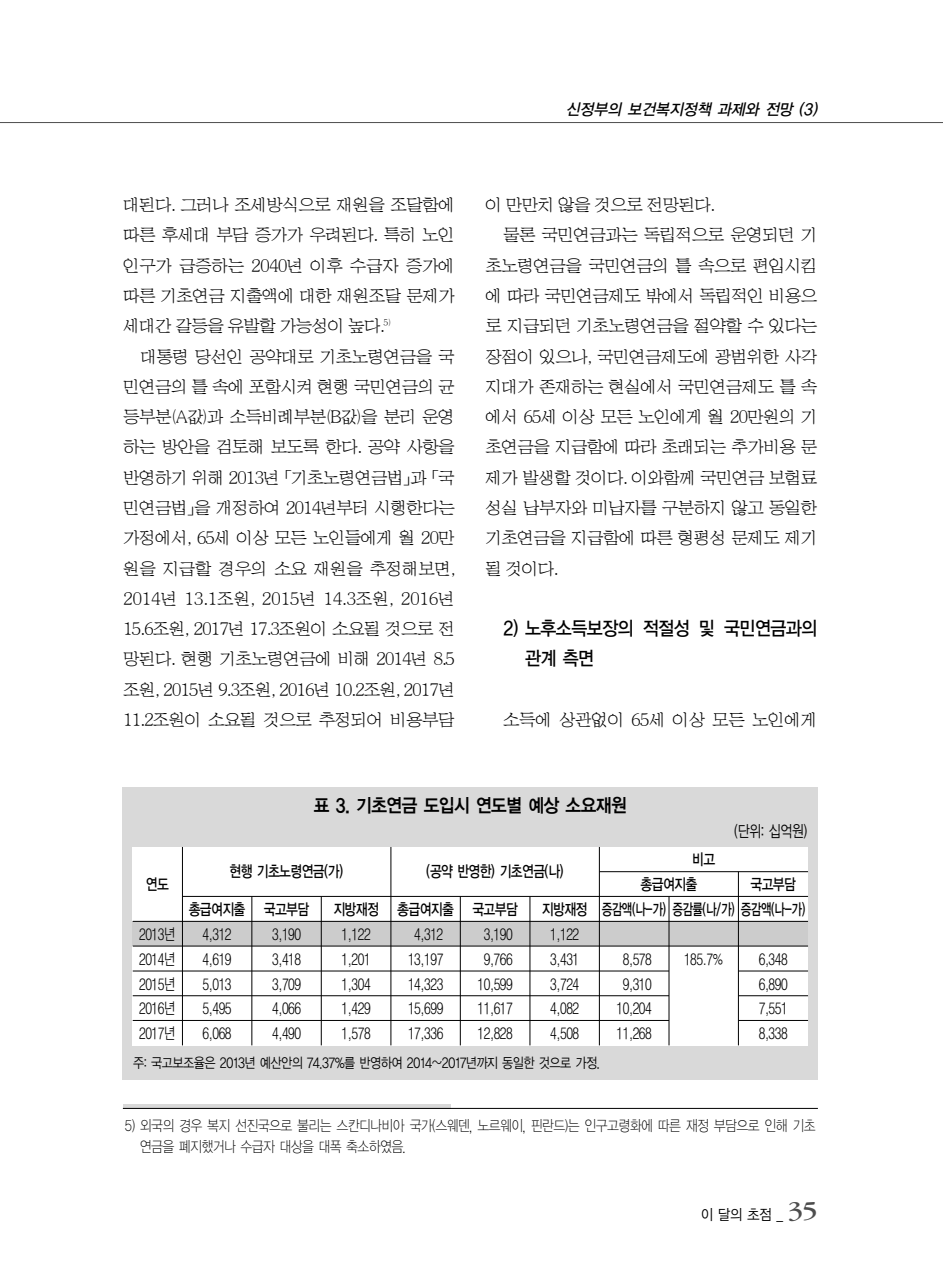
<style>
.page{position:relative;width:943px;height:1287px;background:#fff}
.page>*{position:absolute;margin:0;border:0;box-sizing:border-box;transform-origin:0 0}
.t1{font:19.25px/30.3px "YGO13";letter-spacing:-.11em;color:#000;scale:.9 1}
.t2{font:18.9px "YGO14";letter-spacing:-.105em;color:#000;scale:.9 1}
.t3{font:17.5px/30.3px "HY Sin Mun Myeong Jo";letter-spacing:-.085em;color:#000;text-align:justify}
.t4{font:16.1px "YGO12";color:#000;scale:.8 1}
.t5{font:500 15.75px/24.8px "HY Go Thic";letter-spacing:-.09em;color:#000;text-align:justify;scale:.8 1}
.t6{font:15.75px/24.8px "YGO13";letter-spacing:-.11em;color:#000;scale:.8 1}
.t7{font:italic 15.75px "YGO13";color:#000;scale:.95 1}
.t8{font:14.88px/21px "YGO11";letter-spacing:-.105em;color:#000;scale:.85 1}
.t9{font:14.88px "YGO12";color:#000;scale:.9 1}
.t10{font:14px "YGO12";letter-spacing:-.105em;color:#000;scale:.85 1}
.s1{font-family:"Garamand SW";font-size:26.25px;color:#4d4d4d}
</style>
<div class="page">
<div style="left:123px;top:787px;width:694px;height:293px;background:#d9d9d9"></div>
<div style="left:133px;top:847px;width:674px;height:198px;background:#fff"></div>
<div style="left:133px;top:921px;width:674px;height:25px;background:#ccc"></div>
<hr style="left:0;top:122px;width:942px;height:1px;background:#4d4d4d">
<div style="left:123px;top:1103px;width:327px;height:5px;background:#d9d9d9"></div>
<hr style="left:123px;top:1108px;width:694px;height:1px;background:#000">
<hr style="left:133px;top:921px;width:674px;height:1px;background:#000">
<hr style="left:182px;top:896px;width:625px;height:1px;background:#000">
<hr style="left:599px;top:871px;width:208px;height:1px;background:#000">
<hr style="left:133px;top:946px;width:674px;height:1px;background:#000">
<hr style="left:738px;top:971px;width:69px;height:1px;background:#000">
<hr style="left:133px;top:971px;width:535px;height:1px;background:#000">
<hr style="left:738px;top:995px;width:69px;height:1px;background:#000">
<hr style="left:133px;top:995px;width:535px;height:1px;background:#000">
<hr style="left:738px;top:1020px;width:69px;height:1px;background:#000">
<hr style="left:133px;top:1020px;width:535px;height:1px;background:#000">
<hr style="left:182px;top:847px;width:1px;height:198px;background:#000">
<hr style="left:251px;top:896px;width:1px;height:149px;background:#000">
<hr style="left:321px;top:896px;width:1px;height:149px;background:#000">
<hr style="left:460px;top:896px;width:1px;height:149px;background:#000">
<hr style="left:529px;top:896px;width:1px;height:149px;background:#000">
<hr style="left:668px;top:896px;width:1px;height:149px;background:#000">
<hr style="left:737px;top:872px;width:1px;height:173px;background:#000">
<hr style="left:390px;top:847px;width:1px;height:198px;background:#000">
<hr style="left:598px;top:847px;width:1px;height:198px;background:#000">
<p class="t7" style="left:565px;top:103px;width:270px">신정부의 보건복지정책 과제와 전망 (3)</p>
<p class="t3" style="left:123px;top:191px;width:334px">대된다. 그러나 조세방식으로 재원을 조달함에 따른 후세대 부담 증가가 우려된다. 특히 노인 인구가 급증하는 2040년 이후 수급자 증가에 따른 기초연금 지출액에 대한 재원조달 문제가 세대간 갈등을 유발할 가능성이 높다.<sup>5)</sup></p>
<p class="t3" style="left:123px;top:342px;width:334px;text-indent:17px">대통령 당선인 공약대로 기초노령연금을 국 민연금의 틀 속에 포함시켜 현행 국민연금의 균 등부분(A값)과 소득비례부분(B값)을 분리 운영 하는 방안을 검토해 보도록 한다. 공약 사항을 반영하기 위해 2013년「기초노령연금법」과「국 민연금법」을 개정하여 2014년부터 시행한다는 가정에서, 65세 이상 모든 노인들에게 월 20만 원을 지급할 경우의 소요 재원을 추정해보면, 2014년 13.1조원, 2015년 14.3조원, 2016년 15.6조원, 2017년 17.3조원이 소요될 것으로 전 망된다. 현행 기초노령연금에 비해 2014년 8.5 조원, 2015년 9.3조원, 2016년 10.2조원, 2017년 11.2조원이 소요될 것으로 추정되어 비용부담</p>
<p class="t3" style="left:485px;top:191px;width:231px">이 만만치 않을 것으로 전망된다.</p>
<p class="t3" style="left:502px;top:221px;width:317px">물론 국민연금과는 독립적으로 운영되던 기</p>
<p class="t3" style="left:485px;top:251px;width:334px">초노령연금을 국민연금의 틀 속으로 편입시킴</p>
<p class="t3" style="left:485px;top:282px;width:334px">에 따라 국민연금제도 밖에서 독립적인 비용으</p>
<p class="t3" style="left:485px;top:312px;width:334px">로 지급되던 기초노령연금을 절약할 수 있다는</p>
<p class="t3" style="left:485px;top:342px;width:334px">장점이 있으나, 국민연금제도에 광범위한 사각</p>
<p class="t3" style="left:485px;top:372px;width:334px">지대가 존재하는 현실에서 국민연금제도 틀 속</p>
<p class="t3" style="left:485px;top:403px;width:334px">에서 65세 이상 모든 노인에게 월 20만원의 기</p>
<p class="t3" style="left:485px;top:433px;width:334px">초연금을 지급함에 따라 초래되는 추가비용 문</p>
<p class="t3" style="left:485px;top:463px;width:334px">제가 발생할 것이다. 이와함께 국민연금 보험료</p>
<p class="t3" style="left:485px;top:494px;width:334px">성실 납부자와 미납자를 구분하지 않고 동일한</p>
<p class="t3" style="left:485px;top:524px;width:334px">기초연금을 지급함에 따른 형평성 문제도 제기</p>
<p class="t3" style="left:485px;top:554px;width:75px">될 것이다.</p>
<p class="t1" style="left:524px;top:614px;width:327px;text-indent:-22px">2) 노후소득보장의 적절성 및 국민연금과의 관계 측면</p>
<p class="t3" style="left:502px;top:705px;width:316px">소득에 상관없이 65세 이상 모든 노인에게</p>
<p class="t2" style="left:313px;top:796px;width:350px">표 3. 기초연금 도입시 연도별 예상 소요재원</p>
<p class="t4" style="left:733px;top:823px;width:94px">(단위: 십억원)</p>
<p class="t6" style="left:640px;top:848px;width:96px;text-indent:52px">비고 총급여지출</p>
<p class="t6" style="left:229px;top:860px;width:144px">현행 기초노령연금(가)</p>
<p class="t6" style="left:188px;top:897px;width:153px">총급여지출 국고부담</p>
<p class="t6" style="left:333px;top:897px;width:233px">지방재정 총급여지출 국고부담</p>
<p class="t6" style="left:541px;top:897px;width:331px">지방재정 증감액(나-가) 증감률(나/가) 증감액(나-가)</p>
<p class="t6" style="left:425px;top:860px;width:174px">(공약 반영한) 기초연금(나)</p>
<p class="t6" style="left:749px;top:872px;width:59px">국고부담</p>
<p class="t6" style="left:146px;top:872px;width:31px">연도</p>
<p class="t5" style="left:139px;top:923px;width:48px">2013년 2014년 2015년 2016년 2017년</p>
<p class="t5" style="left:202px;top:923px;width:39px">4,312<br>4,619<br>5,013<br>5,495<br>6,068</p>
<p class="t5" style="left:272px;top:923px;width:39px">3,190<br>3,418<br>3,709<br>4,066<br>4,490</p>
<p class="t5" style="left:341px;top:923px;width:39px">1,122<br>1,201<br>1,304<br>1,429<br>1,578</p>
<p class="t5" style="left:407px;top:923px;width:46px;text-align:center">4,312<br>13,197<br>14,323<br>15,699<br>17,336</p>
<p class="t5" style="left:477px;top:923px;width:46px;text-align:center">3,190<br>9,766<br>10,599<br>11,617<br>12,828</p>
<p class="t5" style="left:549px;top:923px;width:39px">1,122<br>3,431<br>3,724<br>4,082<br>4,508</p>
<p class="t5" style="left:616px;top:947px;width:46px;text-align:center">8,578<br>9,310<br>10,204<br>11,268</p>
<p class="t5" style="left:683px;top:947px;width:52px">185.7%</p>
<p class="t5" style="left:758px;top:947px;width:39px">6,348<br>6,890<br>7,551<br>8,338</p>
<p class="t10" style="left:133px;top:1056px;width:551px">주: 국고보조율은 2013년 예산안의 74.37%를 반영하여 2014~2017년까지 동일한 것으로 가정.</p>
<p class="t8" style="left:139px;top:1115px;width:797px;text-indent:-15px">5) 외국의 경우 복지 선진국으로 불리는 스칸디나비아 국가(스웨덴, 노르웨이, 핀란드)는 인구고령화에 따른 재정 부담으로 인해 기초 연금을 폐지했거나 수급자 대상을 대폭 축소하였음.</p>
<p class="t9" style="left:700px;top:1207px;width:132px">이 달의 초점 _ <span class="s1">35</span></p>
</div>
